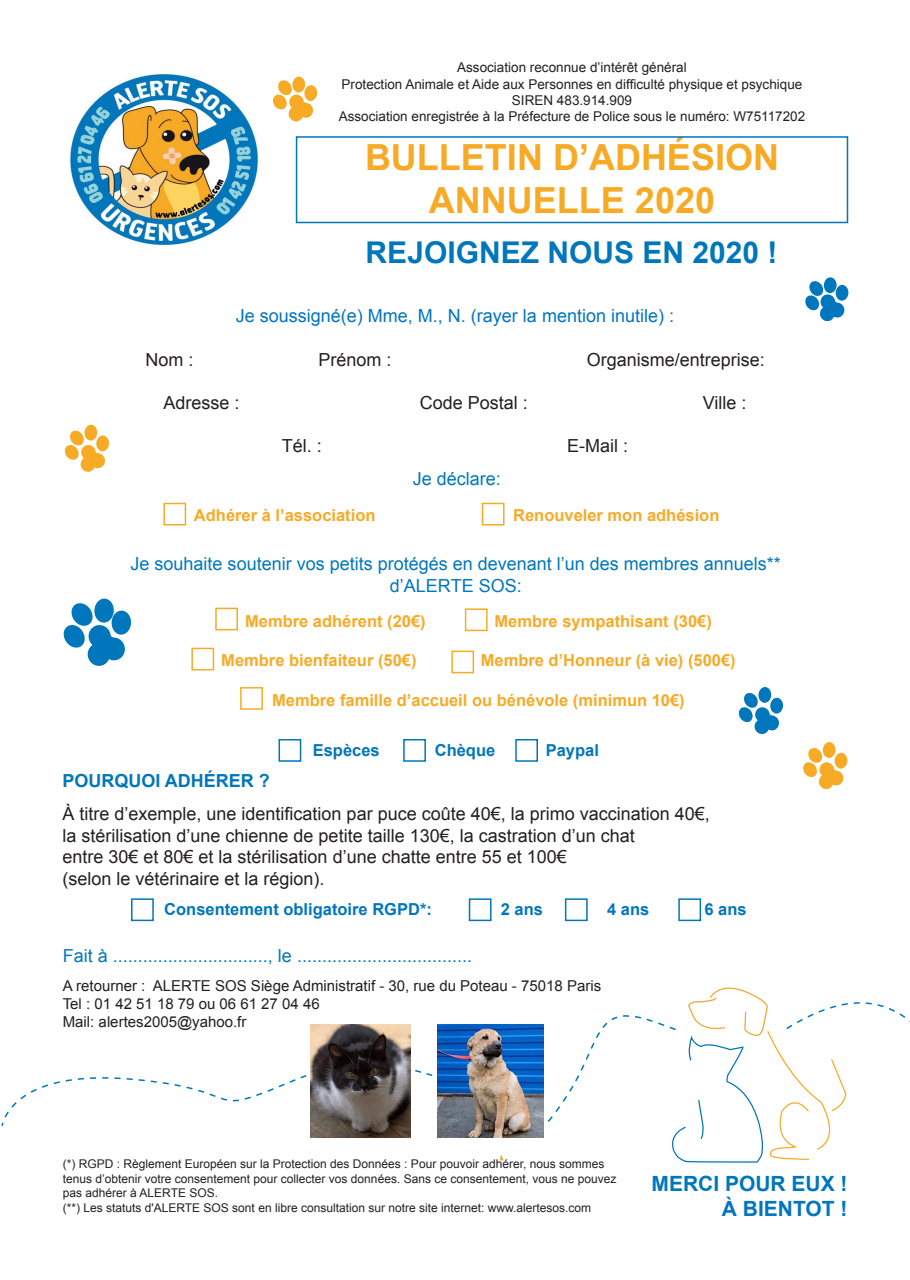
<style>
.page{position:relative;width:910px;height:1280px;background:#fff}
.page>*{position:absolute;margin:0;border:0;box-sizing:border-box;transform-origin:0 0}
.t1{font:700 36px/43.2px "Arial";color:#f7aa26;text-align:center}
.t2{font:700 30px "Arial";color:#07b}
.t3{font:700 21px/25.2px "Arial";color:#0076bc;text-align:right}
.t4{font:18px/21.6px "Arial";color:#231f20}
.t5{font:18px/21.6px "Arial";color:#0177bd;text-align:center}
.t6{font:18px "Arial";color:#0074c3}
.t7{font:700 18px "Arial";color:#07b}
.t8{font:700 16.5px "Arial";color:#f7aa26}
.t9{font:700 16.5px "Arial";color:#0076bc}
.t10{font:15px/18px "Arial";color:#231f20}
.t11{font:13.5px/16.2px "Arial";color:#231f20;text-align:center}
.t12{font:12px/14.4px "Arial";color:#231f20}
</style>
<div class="page">
<svg style="left:1px;top:1018px;width:909px;height:109px"></svg>
<div style="left:296px;top:136px;width:552px;height:87px;border:2px solid #0076bc"></div>
<img style="left:69px;top:73px;width:189px;height:173px">
<div style="left:565px;top:898px;width:23px;height:23px;border:2px solid #0076bc"></div>
<div style="left:469px;top:898px;width:23px;height:23px;border:2px solid #0076bc"></div>
<div style="left:131px;top:898px;width:23px;height:23px;border:2px solid #0076bc"></div>
<div style="left:215px;top:608px;width:23px;height:22px;border:2px solid #f7aa26"></div>
<div style="left:465px;top:608px;width:23px;height:23px;border:2px solid #f7aa26"></div>
<div style="left:482px;top:503px;width:22px;height:22px;border:2px solid #f7aa26"></div>
<div style="left:163px;top:503px;width:23px;height:22px;border:2px solid #f7aa26"></div>
<div style="left:451px;top:651px;width:23px;height:22px;border:2px solid #f7aa26"></div>
<div style="left:191px;top:648px;width:23px;height:22px;border:2px solid #f7aa26"></div>
<div style="left:240px;top:687px;width:23px;height:23px;border:2px solid #f7aa26"></div>
<div style="left:279px;top:739px;width:22px;height:23px;border:2px solid #0076bc"></div>
<div style="left:403px;top:739px;width:23px;height:23px;border:2px solid #0076bc"></div>
<div style="left:515px;top:739px;width:23px;height:23px;border:2px solid #0076bc"></div>
<div style="left:678px;top:898px;width:23px;height:23px;border:2px solid #0076bc"></div>
<div style="left:111px;top:610px;width:20px;height:25px;background:#0076bc;border-radius:50%"></div>
<svg style="left:834px;top:753px;width:14px;height:16px"></svg>
<div style="left:304px;top:85px;width:13px;height:16px;background:#f7aa26;border-radius:50%"></div>
<div style="left:96px;top:435px;width:13px;height:16px;background:#f7aa26;border-radius:50%"></div>
<svg style="left:835px;top:285px;width:14px;height:16px"></svg>
<div style="left:770px;top:698px;width:13px;height:16px;background:#0076bc;border-radius:50%"></div>
<svg style="left:94px;top:598px;width:20px;height:25px"></svg>
<div style="left:823px;top:742px;width:13px;height:16px;background:#f7aa26;border-radius:50%"></div>
<svg style="left:292px;top:76px;width:13px;height:17px"></svg>
<div style="left:84px;top:425px;width:13px;height:16px;background:#f7aa26;border-radius:50%"></div>
<svg style="left:824px;top:277px;width:13px;height:16px"></svg>
<div style="left:758px;top:687px;width:13px;height:16px;background:#0076bc;border-radius:50%"></div>
<svg style="left:470px;top:1015px;width:176px;height:145px"></svg>
<svg style="left:63px;top:602px;width:63px;height:64px"></svg>
<svg style="left:803px;top:747px;width:41px;height:43px"></svg>
<svg style="left:273px;top:79px;width:41px;height:43px"></svg>
<svg style="left:64px;top:430px;width:42px;height:42px"></svg>
<svg style="left:805px;top:280px;width:40px;height:42px"></svg>
<svg style="left:738px;top:692px;width:42px;height:43px"></svg>
<img style="left:438px;top:1024px;width:105px;height:113px">
<img style="left:311px;top:1024px;width:100px;height:113px">
<svg style="left:656px;top:987px;width:253px;height:176px"></svg>
<p class="t11" style="left:339px;top:59px;width:468px">Association reconnue d’intérêt général<br>Protection Animale et Aide aux Personnes en difficulté physique et psychique SIREN 483.914.909<br>Association enregistrée à la Préfecture de Police sous le numéro: W75117202</p>
<h1 class="t1" style="left:365px;top:136px;width:415px">BULLETIN D’ADHÉSION<br>ANNUELLE 2020</h1>
<h2 class="t2" style="left:366px;top:231px;width:413px">REJOIGNEZ NOUS EN 2020 !</h2>
<p class="t6" style="left:236px;top:304px;width:440px">Je soussigné(e) Mme, M., N. (rayer la mention inutile) :</p>
<p class="t4" style="left:145px;top:348px;width:50px">Nom :</p>
<p class="t4" style="left:318px;top:348px;width:75px">Prénom :</p>
<p class="t4" style="left:587px;top:348px;width:180px">Organisme/entreprise:</p>
<p class="t4" style="left:164px;top:391px;width:78px">Adresse :</p>
<p class="t4" style="left:420px;top:391px;width:110px">Code Postal :</p>
<p class="t4" style="left:703px;top:391px;width:45px">Ville :</p>
<p class="t4" style="left:282px;top:435px;width:42px">Tél. :</p>
<p class="t4" style="left:567px;top:435px;width:63px">E-Mail :</p>
<p class="t5" style="left:413px;top:467px;width:90px">Je déclare:</p>
<p class="t8" style="left:194px;top:504px;width:183px">Adhérer à l’association</p>
<p class="t8" style="left:513px;top:504px;width:208px">Renouveler mon adhésion</p>
<p class="t5" style="left:131px;top:553px;width:652px">Je souhaite soutenir vos petits protégés en devenant l’un des membres annuels** d’ALERTE SOS:</p>
<p class="t8" style="left:245px;top:609px;width:182px">Membre adhérent (20€)</p>
<p class="t8" style="left:495px;top:609px;width:219px">Membre sympathisant (30€)</p>
<p class="t8" style="left:221px;top:649px;width:197px">Membre bienfaiteur (50€)</p>
<p class="t8" style="left:481px;top:649px;width:256px">Membre d’Honneur (à vie) (500€)</p>
<p class="t8" style="left:272px;top:688px;width:414px">Membre famille d’accueil ou bénévole (minimun 10€)</p>
<p class="t7" style="left:63px;top:768px;width:209px">POURQUOI ADHÉRER ?</p>
<p class="t9" style="left:313px;top:738px;width:68px">Espèces</p>
<p class="t9" style="left:435px;top:738px;width:62px">Chèque</p>
<p class="t9" style="left:546px;top:738px;width:55px">Paypal</p>
<p class="t4" style="left:63px;top:803px;width:649px">À titre d’exemple, une identification par puce coûte 40€, la primo vaccination 40€, la stérilisation d’une chienne de petite taille 130€, la castration d’un chat<br>entre 30€ et 80€ et la stérilisation d’une chatte entre 55 et 100€<br>(selon le vétérinaire et la région).</p>
<p class="t9" style="left:164px;top:898px;width:269px">Consentement obligatoire RGPD*:</p>
<p class="t9" style="left:501px;top:898px;width:44px">2 ans</p>
<p class="t9" style="left:607px;top:898px;width:44px">4 ans</p>
<p class="t9" style="left:704px;top:898px;width:44px">6 ans</p>
<p class="t5" style="left:63px;top:945px;width:411px">Fait à ..............................., le ...................................</p>
<p class="t10" style="left:63px;top:976px;width:540px">A retourner : ALERTE SOS Siège Administratif - 30, rue du Poteau - 75018 Paris<br>Tel : 01 42 51 18 79 ou 06 61 27 04 46<br>Mail: alertes2005@yahoo.fr</p>
<p class="t12" style="left:63px;top:1157px;width:555px">(*) RGPD : Règlement Européen sur la Protection des Données : Pour pouvoir adhérer, nous sommes tenus d’obtenir votre consentement pour collecter vos données. Sans ce consentement, vous ne pouvez pas adhérer à ALERTE SOS.<br>(**) Les statuts d'ALERTE SOS sont en libre consultation sur notre site internet: www.alertesos.com</p>
<p class="t3" style="left:651px;top:1171px;width:198px">MERCI POUR EUX !<br>À BIENTOT !</p>
</div>
